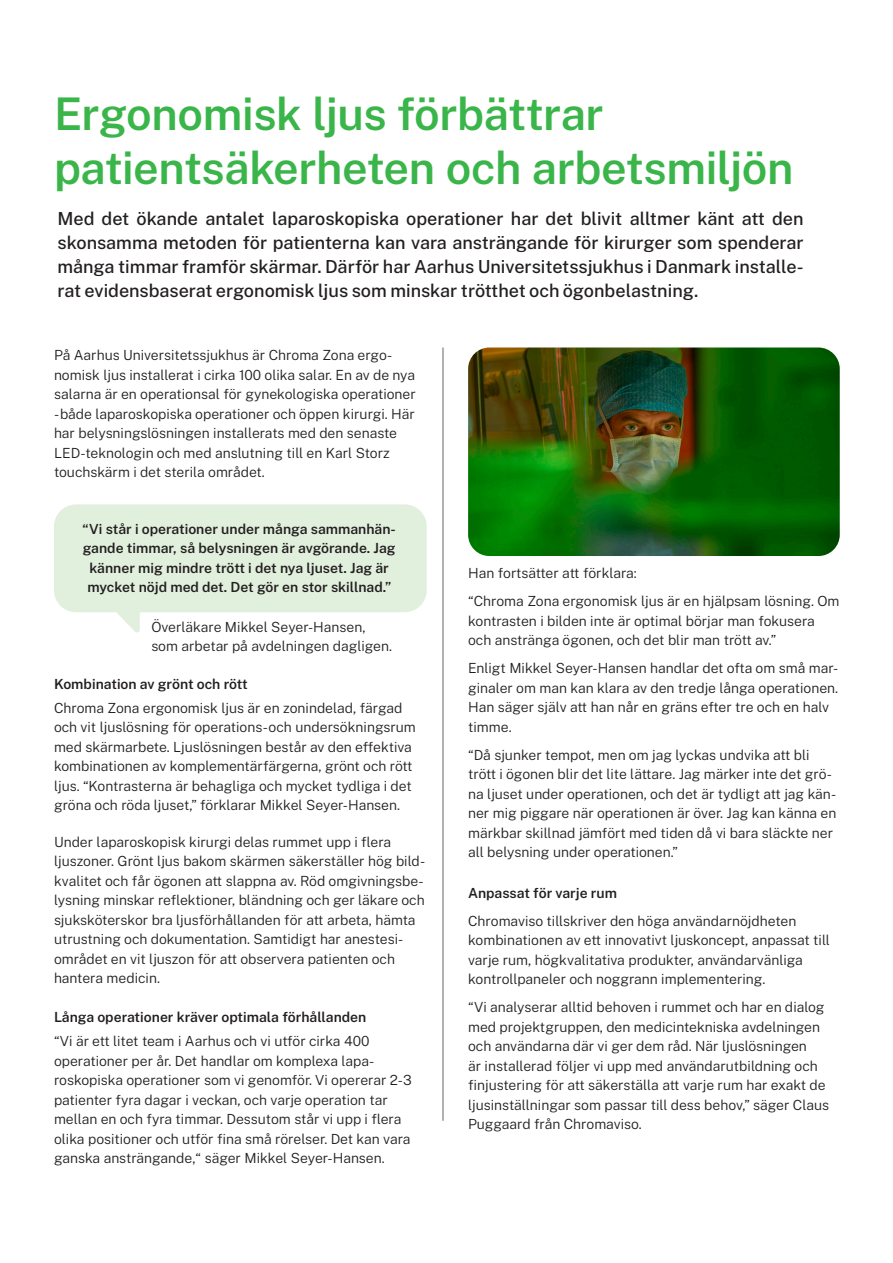
<style>
.page{position:relative;width:893px;height:1263px;background:#fff}
.page>*{position:absolute;margin:0;border:0;box-sizing:border-box;transform-origin:0 0}
.t1{font:600 45px "Public Sans";letter-spacing:-.01em;color:#3ab54a}
.Brødtekst{font:500 18px/24px "Public Sans";color:#231f20;text-align:justify}
.t2{font:100 13.95px/19.5px "Public Sans";color:#231f20}
.t3{font:600 13.95px/19.5px "Public Sans";color:#231f20;text-align:center}
</style>
<div class="page">
<hr style="left:443px;top:347px;width:1px;height:774px;background:#231f20">
<svg style="left:54px;top:504px;width:373px;height:128px"></svg>
<img style="left:468px;top:347px;width:372px;height:209px">
<p class="t1" style="left:54px;top:84px;width:551px">Ergonomisk ljus förbättrar</p>
<p class="t1" style="left:54px;top:138px;width:741px">patientsäkerheten och arbetsmiljön</p>
<p class="Brødtekst" style="left:58px;top:206px;width:748px">Med det ökande antalet laparoskopiska operationer har det blivit alltmer känt att den skonsamma metoden för patienterna kan vara ansträngande för kirurger som spenderar många timmar framför skärmar. Därför har Aarhus Universitetssjukhus i Danmark installe&shy;rat evidensbaserat ergonomisk ljus som minskar trötthet och ögonbelastning.</p>
<p class="t2" style="left:54px;top:345px;width:340px">På Aarhus Universitetssjukhus är Chroma Zona ergo-</p>
<p class="t2" style="left:54px;top:364px;width:363px">nomisk ljus installerat i cirka 100 olika salar. En av de nya salarna är en operationsal för gynekologiska operationer</p>
<p class="t2" style="left:54px;top:403px;width:362px">- både laparoskopiska operationer och öppen kirurgi. Här har belysningslösningen installerats med den senaste LED-teknologin och med anslutning till en Karl Storz touchskärm i det sterila området.</p>
<p class="t3" style="left:83px;top:518px;width:315px">“Vi står i operationer under många sammanhän&shy;gande timmar, så belysningen är avgörande. Jag känner mig mindre trött i det nya ljuset. Jag är mycket nöjd med det. Det gör en stor skillnad.”</p>
<p class="t2" style="left:151px;top:617px;width:242px">Överläkare Mikkel Seyer-Hansen, som arbetar på avdelningen dagligen.</p>
<p class="t3" style="left:54px;top:674px;width:195px">Kombination av grönt och rött</p>
<p class="t2" style="left:54px;top:698px;width:363px">Chroma Zona ergonomisk ljus är en zonindelad, färgad och vit ljuslösning för operations-och undersökningsrum med skärmarbete. Ljuslösningen består av den effektiva kombinationen av komplementärfärgerna, grönt och rött ljus. “Kontrasterna är behagliga och mycket tydliga i det gröna och röda ljuset,” förklarar Mikkel Seyer-Hansen.</p>
<p class="t2" style="left:54px;top:832px;width:373px">Under laparoskopisk kirurgi delas rummet upp i flera ljuszoner. Grönt ljus bakom skärmen säkerställer hög bild&shy;kvalitet och får ögonen att slappna av. Röd omgivningsbe&shy;lysning minskar reflektioner, bländning och ger läkare och sjuksköterskor bra ljusförhållanden för att arbeta, hämta utrustning och dokumentation. Samtidigt har anestesi&shy;området en vit ljuszon för att observera patienten och hantera medicin.</p>
<p class="t3" style="left:54px;top:1007px;width:314px">Långa operationer kräver optimala förhållanden</p>
<p class="t2" style="left:54px;top:1031px;width:317px">“Vi är ett litet team i Aarhus och vi utför cirka 400</p>
<p class="t2" style="left:54px;top:1050px;width:359px">operationer per år. Det handlar om komplexa lapa&shy;roskopiska operationer som vi genomför. Vi opererar 2-3 patienter fyra dagar i veckan, och varje operation tar mellan en och fyra timmar. Dessutom står vi upp i flera olika positioner och utför fina små rörelser. Det kan vara ganska ansträngande,“ säger Mikkel Seyer-Hansen.</p>
<p class="t2" style="left:468px;top:563px;width:170px">Han fortsätter att förklara:</p>
<p class="t2" style="left:468px;top:591px;width:373px">“Chroma Zona ergonomisk ljus är en hjälpsam lösning. Om kontrasten i bilden inte är optimal börjar man fokusera och anstränga ögonen, och det blir man trött av.”</p>
<p class="t2" style="left:468px;top:658px;width:372px">Enligt Mikkel Seyer-Hansen handlar det ofta om små mar&shy;ginaler om man kan klara av den tredje långa operationen.<br>Han säger själv att han når en gräns efter tre och en halv timme.</p>
<p class="t2" style="left:468px;top:744px;width:370px">“Då sjunker tempot, men om jag lyckas undvika att bli trött i ögonen blir det lite lättare. Jag märker inte det grö&shy;na ljuset under operationen, och det är tydligt att jag kän&shy;ner mig piggare när operationen är över. Jag kan känna en märkbar skillnad jämfört med tiden då vi bara släckte ner all belysning under operationen.”</p>
<p class="t3" style="left:468px;top:883px;width:150px">Anpassat för varje rum</p>
<p class="t2" style="left:468px;top:911px;width:363px">Chromaviso tillskriver den höga användarnöjdheten kombinationen av ett innovativt ljuskoncept, anpassat till varje rum, högkvalitativa produkter, användarvänliga kontrollpaneler och noggrann implementering.</p>
<p class="t2" style="left:468px;top:997px;width:362px">“Vi analyserar alltid behoven i rummet och har en dialog med projektgruppen, den medicintekniska avdelningen och användarna där vi ger dem råd. När ljuslösningen<br>är installerad följer vi upp med användarutbildning och finjustering för att säkerställa att varje rum har exakt de ljusinställningar som passar till dess behov,” säger Claus Puggaard från Chromaviso.</p>
</div>
